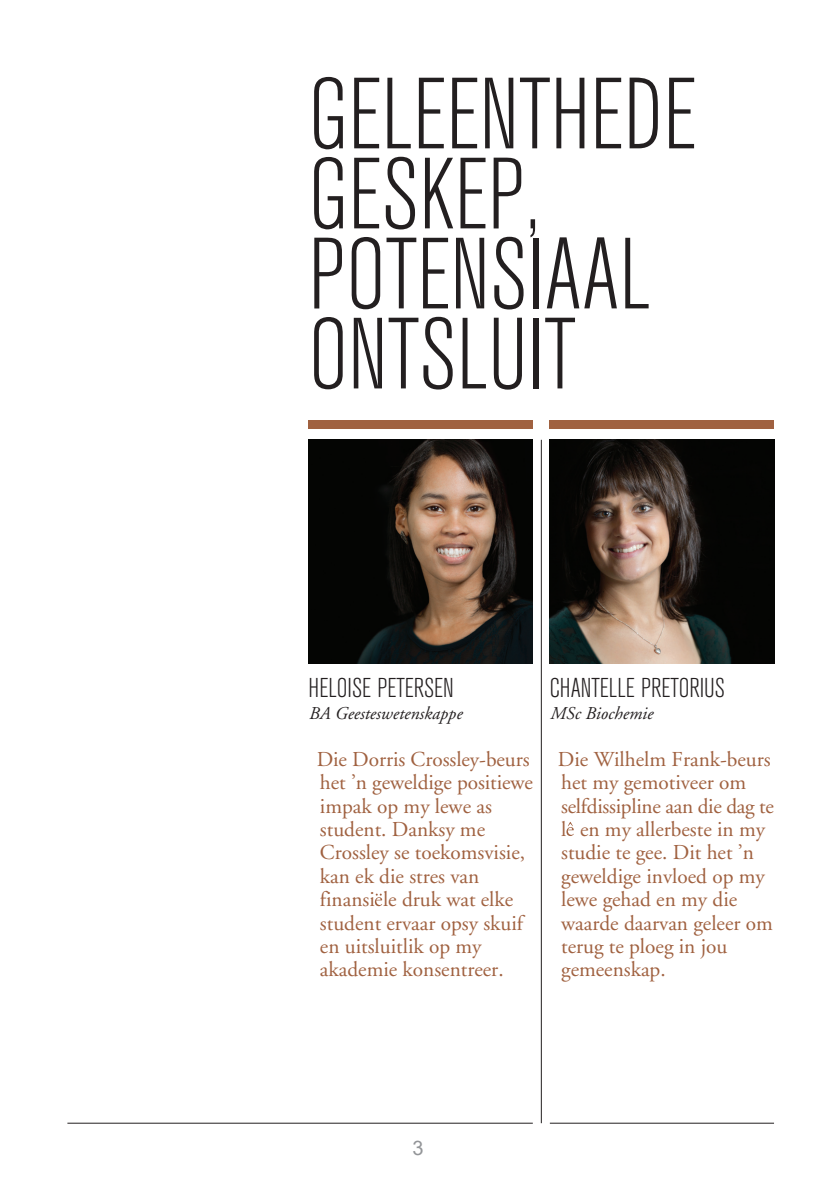
<style>
.page{position:relative;width:840px;height:1191px;background:#fff}
.page>*{position:absolute;margin:0;border:0;box-sizing:border-box;transform-origin:0 0}
.t1{font:300 condensed 100px/80px "Akzidenz Grotesk BE";color:#231f20}
.t2{font:300 condensed 27px "Akzidenz Grotesk BE";color:#231f20}
.t3{font:21.2px/23.4px "Adobe Garamond";color:#a06140}
.t4{font:20px "Arial";color:#939598}
.t5{font:italic 18px "Adobe Garamond";color:#231f20}
</style>
<div class="page">
<img style="left:549px;top:440px;width:224px;height:224px">
<img style="left:308px;top:440px;width:224px;height:224px">
<div style="left:308px;top:420px;width:224px;height:8px;background:#a06140"></div>
<div style="left:549px;top:420px;width:224px;height:8px;background:#a06140"></div>
<svg style="left:374px;top:893px;width:8px;height:13px"></svg>
<svg style="left:566px;top:822px;width:7px;height:14px"></svg>
<hr style="left:540px;top:440px;width:1px;height:683px;background:#231f20">
<hr style="left:549px;top:1122px;width:224px;height:1px;background:#231f20">
<hr style="left:67px;top:1122px;width:465px;height:1px;background:#231f20">
<p class="t1" style="left:308px;top:77px;width:389px">GELEENTHEDE<br>GESKEP,<br>POTENSIAAL<br>ONTSLUIT</p>
<p class="t2" style="left:308px;top:673px;width:147px">HELOISE PETERSEN</p>
<p class="t5" style="left:308px;top:704px;width:155px">BA Geesteswetenskappe</p>
<p class="t2" style="left:549px;top:673px;width:176px">CHANTELLE PRETORIUS</p>
<p class="t5" style="left:549px;top:704px;width:104px">MSc Biochemie</p>
<p class="t3" style="left:316px;top:748px;width:218px">Die Dorris Crossley-beurs het ’n geweldige positiewe impak op my lewe as student. Danksy me<br>Crossley se toekomsvisie, kan ek die stres van finansi le druk wat elke student ervaar opsy skuif en uitsluitlik op my akademie konsentreer.</p>
<p class="t3" style="left:557px;top:748px;width:217px">Die Wilhelm Frank-beurs het my gemotiveer om selfdissipline aan die dag te l en my allerbeste in my studie te gee. Dit het ’n geweldige invloed op my lewe gehad en my die waarde daarvan geleer om terug te ploeg in jou gemeenskap.</p>
<p class="t4" style="left:412px;top:1133px;width:13px">3</p>
</div>
